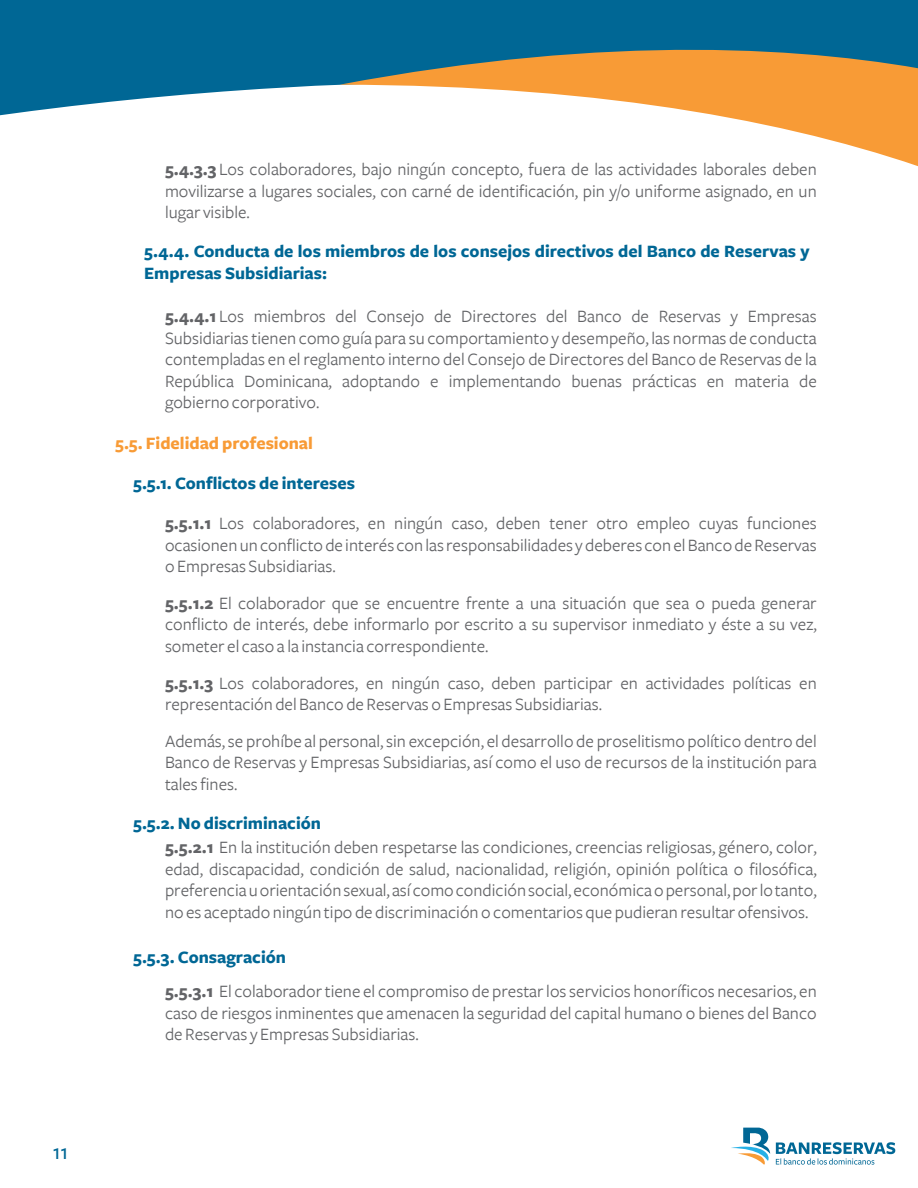
<style>
.page{position:relative;width:918px;height:1188px;background:#fff}
.page>*{position:absolute;margin:0;border:0;box-sizing:border-box;transform-origin:0 0}
.t1{font:500 22.5px "Freight Sans";color:#006795}
.t2{font:18px/21.6px "Freight Sans";color:#636467;text-align:justify}
.t3{font:700 18px/21.6px "Freight Sans";color:#006795}
.t4{font:700 18px "Freight Sans";color:#f89b36}
.s1{font-weight:700}
</style>
<div class="page">
<svg style="left:731px;top:1127px;width:39px;height:38px"></svg>
<svg style="left:776px;top:1142px;width:119px;height:23px"></svg>
<svg style="left:0;top:0;width:918px;height:116px;fill:#006795"></svg>
<svg style="left:340px;top:33px;width:578px;height:134px"></svg>
<p class="t1" style="left:53px;top:1139px;width:17px">11</p>
<p class="t2" style="left:165px;top:159px;width:653px"><span class="s1">5.4.3.3</span> Los colaboradores, bajo ningún concepto, fuera de las actividades laborales deben movilizarse a lugares sociales, con carné de identificación, pin y/o uniforme asignado, en un lugar visible.</p>
<p class="t3" style="left:144px;top:241px;width:667px">5.4.4. Conducta de los miembros de los consejos directivos del Banco de Reservas y<br>Empresas Subsidiarias:</p>
<p class="t2" style="left:165px;top:306px;width:653px"><span class="s1">5.4.4.1</span> Los miembros del Consejo de Directores del Banco de Reservas y Empresas Subsidiarias tienen como guía para su comportamiento y desempeño, las normas de conducta contempladas en el reglamento interno del Consejo de Directores del Banco de Reservas de la República Dominicana, adoptando e implementando buenas prácticas en materia de gobierno corporativo.</p>
<p class="t4" style="left:115px;top:433px;width:199px">5.5. Fidelidad profesional</p>
<p class="t3" style="left:133px;top:473px;width:224px">5.5.1. Conflictos de intereses</p>
<p class="t2" style="left:165px;top:513px;width:653px"><span class="s1">5.5.1.1</span> Los colaboradores, en ningún caso, deben tener otro empleo cuyas funciones ocasionen un conflicto de interés con las responsabilidades y deberes con el Banco de Reservas o Empresas Subsidiarias.</p>
<p class="t2" style="left:165px;top:593px;width:653px"><span class="s1">5.5.1.2</span> El colaborador que se encuentre frente a una situación que sea o pueda generar conflicto de interés, debe informarlo por escrito a su supervisor inmediato y éste a su vez, someter el caso a la instancia correspondiente.</p>
<p class="t2" style="left:165px;top:672px;width:653px"><span class="s1">5.5.1.3</span> Los colaboradores, en ningún caso, deben participar en actividades políticas en representación del Banco de Reservas o Empresas Subsidiarias.</p>
<p class="t2" style="left:165px;top:731px;width:653px">Además, se prohíbe al personal, sin excepción, el desarrollo de proselitismo político dentro del Banco de Reservas y Empresas Subsidiarias, así como el uso de recursos de la institución para tales fines.</p>
<p class="t3" style="left:133px;top:813px;width:190px">5.5.2. No discriminación</p>
<p class="t2" style="left:165px;top:837px;width:653px"><span class="s1">5.5.2.1</span> En la institución deben respetarse las condiciones, creencias religiosas, género, color, edad, discapacidad, condición de salud, nacionalidad, religión, opinión política o filosófica, preferencia u orientación sexual, así como condición social, económica o personal, por lo tanto, no es aceptado ningún tipo de discriminación o comentarios que pudieran resultar ofensivos.</p>
<p class="t3" style="left:133px;top:947px;width:154px">5.5.3. Consagración</p>
<p class="t2" style="left:165px;top:981px;width:653px"><span class="s1">5.5.3.1</span> El colaborador tiene el compromiso de prestar los servicios honoríficos necesarios, en caso de riesgos inminentes que amenacen la seguridad del capital humano o bienes del Banco de Reservas y Empresas Subsidiarias.</p>
</div>
